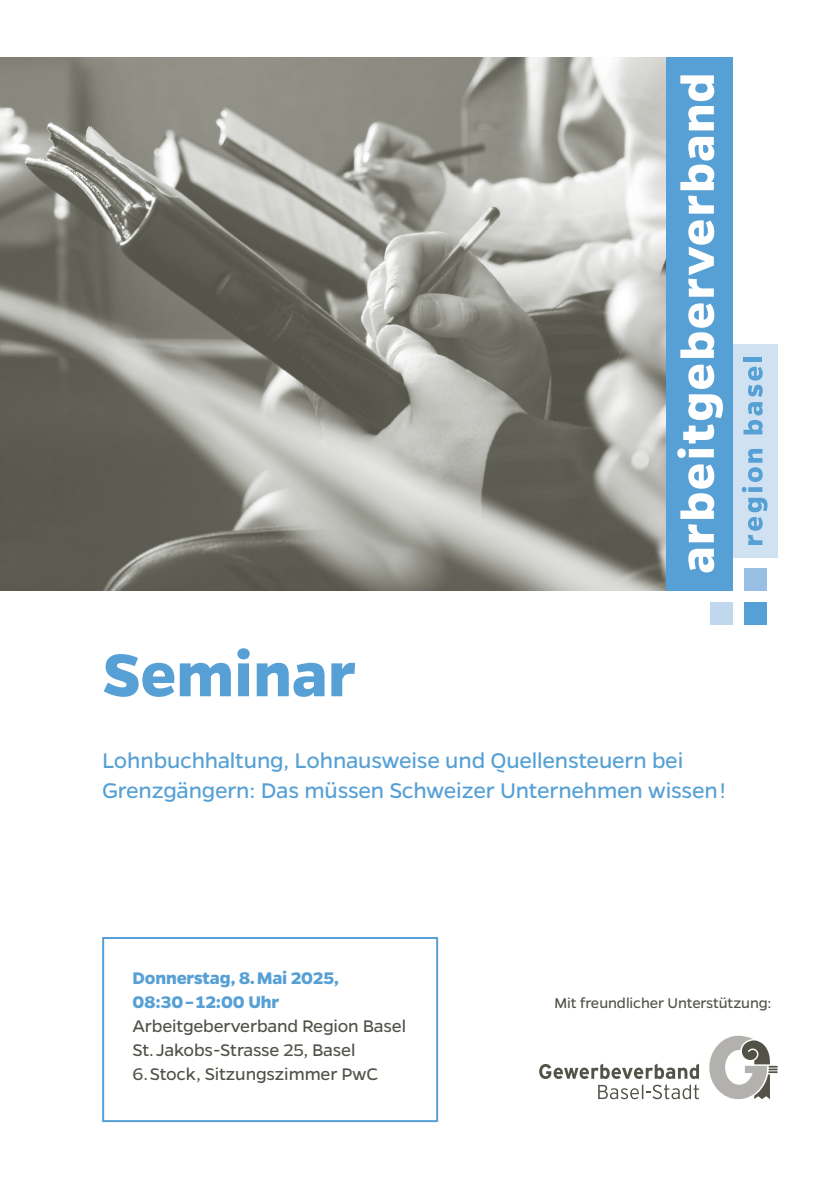
<style>
.page{position:relative;width:840px;height:1191px;background:#fff}
.page>*{position:absolute;margin:0;border:0;box-sizing:border-box;transform-origin:0 0}
.t1{font:700 68px "Gentona";letter-spacing:.005em;color:#56a0d5}
.t2{font:24px/30px "Gentona";letter-spacing:-.01em;color:#56a0d5}
.t3{font:19px/24px "Gentona";letter-spacing:-.01em;color:#535249}
.t4{font:700 19px/24px "Gentona";letter-spacing:-.005em;color:#56a0d5}
.t5{font:16px "Gentona";letter-spacing:-.01em;color:#535249}
</style>
<div class="page">
<img style="left:0;top:57px;width:666px;height:534px">
<div style="left:732px;top:344px;width:45px;height:213px;background:#d0e1f2"></div>
<svg style="left:748px;top:498px;width:19px;height:47px"></svg>
<svg style="left:741px;top:449px;width:21px;height:43px"></svg>
<svg style="left:743px;top:367px;width:19px;height:67px"></svg>
<hr style="left:743px;top:357px;width:19px;height:4px;background:#56a0d5">
<div style="left:666px;top:57px;width:66px;height:534px;background:#56a0d5"></div>
<svg style="left:688px;top:549px;width:26px;height:23px"></svg>
<svg style="left:680px;top:464px;width:34px;height:78px"></svg>
<svg style="left:677px;top:364px;width:45px;height:94px"></svg>
<svg style="left:680px;top:303px;width:34px;height:55px"></svg>
<svg style="left:688px;top:220px;width:26px;height:77px"></svg>
<svg style="left:680px;top:137px;width:34px;height:77px"></svg>
<svg style="left:680px;top:75px;width:34px;height:55px"></svg>
<div style="left:710px;top:602px;width:22px;height:22px;background:#c0d7ed"></div>
<div style="left:743px;top:602px;width:22px;height:22px;background:#56a0d5"></div>
<div style="left:743px;top:568px;width:22px;height:23px;background:#98bee3"></div>
<svg style="left:539px;top:1063px;width:159px;height:36px"></svg>
<svg style="left:709px;top:1035px;width:68px;height:64px"></svg>
<div style="left:102px;top:937px;width:336px;height:185px;border:2px solid #56a0d5"></div>
<h1 class="t1" style="left:102px;top:635px;width:255px">Seminar</h1>
<p class="t2" style="left:102px;top:745px;width:624px">Lohnbuchhaltung, Lohnausweise und Quellensteuern bei<br>Grenzgängern: Das müssen Schweizer Unternehmen wissen !</p>
<p class="t4" style="left:132px;top:966px;width:208px">Donnerstag, 8. Mai 2025,<br>08:30 – 12:00 Uhr</p>
<p class="t3" style="left:132px;top:1014px;width:275px">Arbeitgeberverband Region Basel<br>St. Jakobs-Strasse 25, Basel</p>
<p class="t3" style="left:132px;top:1062px;width:247px">6. Stock, Sitzungszimmer PwC</p>
<p class="t5" style="left:553px;top:994px;width:219px">Mit freundlicher Unterstützung:</p>
</div>
